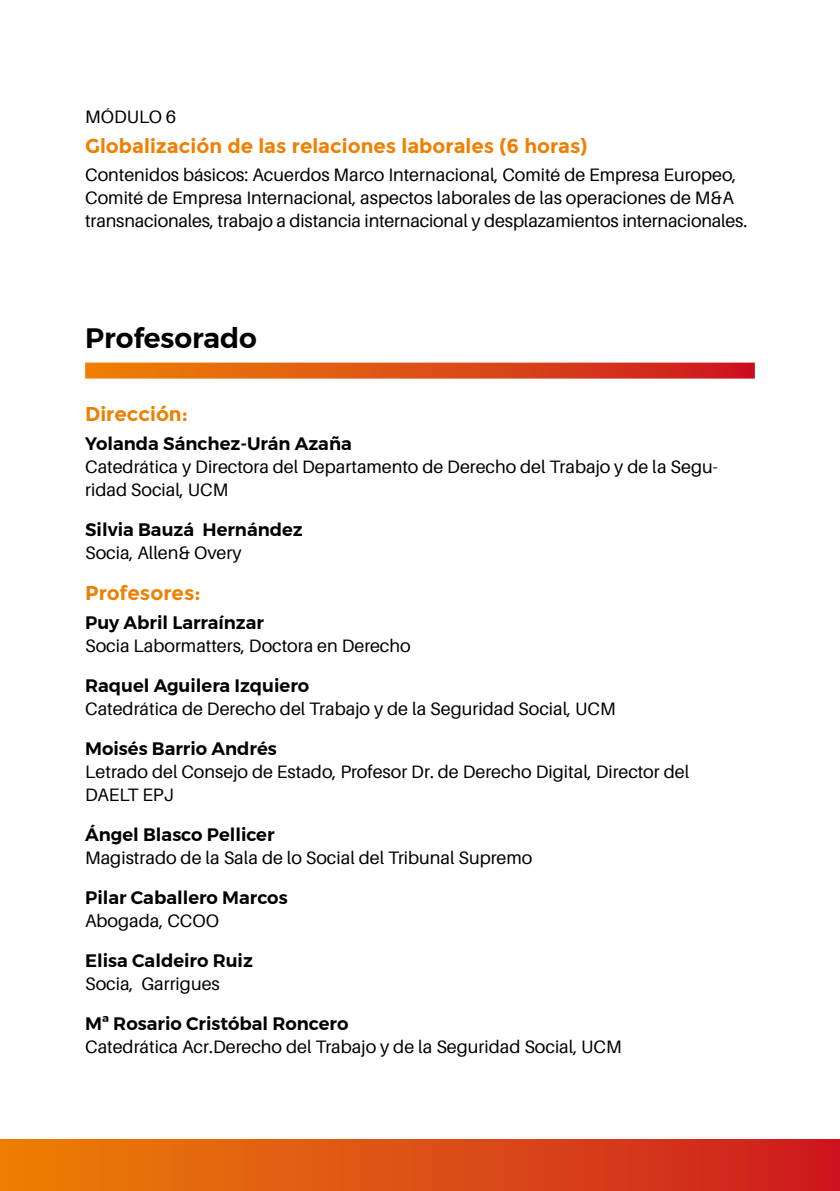
<style>
.page{position:relative;width:840px;height:1191px;background:#fff}
.page>*{position:absolute;margin:0;border:0;box-sizing:border-box;transform-origin:0 0}
.t1{font:600 28px "Montserrat";color:#000}
.t2{font:700 20px "Montserrat";color:#ee7f00}
.t3{font:18px/23px "Aileron";color:#000}
.t4{font:600 18px "Montserrat";color:#000}
</style>
<div class="page">
<div style="left:0;top:1140px;width:839px;height:51px;background:linear-gradient(to right,#ed8106,#cd1c22)"></div>
<div style="left:85px;top:362px;width:669px;height:16px;background:linear-gradient(to right,#ee8305,#cc1922)"></div>
<p class="t3" style="left:85px;top:105px;width:93px">MÓDULO 6</p>
<p class="t2" style="left:85px;top:134px;width:503px">Globalización de las relaciones laborales (6 horas)</p>
<p class="t3" style="left:85px;top:164px;width:663px">Contenidos básicos: Acuerdos Marco Internacional, Comité de Empresa Europeo,<br>Comité de Empresa Internacional, aspectos laborales de las operaciones de M&amp;A transnacionales, trabajo a distancia internacional y desplazamientos internacionales.</p>
<h1 class="t1" style="left:85px;top:316px;width:173px">Profesorado</h1>
<p class="t2" style="left:85px;top:402px;width:104px">Dirección:</p>
<p class="t4" style="left:85px;top:429px;width:268px">Yolanda Sánchez-Urán Azaña</p>
<p class="t3" style="left:85px;top:455px;width:633px">Catedrática y Directora del Departamento de Derecho del Trabajo y de la Segu&shy;ridad Social, UCM</p>
<p class="t4" style="left:85px;top:515px;width:219px">Silvia Bauzá Hernández</p>
<p class="t3" style="left:85px;top:541px;width:158px">Socia, Allen&amp; Overy</p>
<p class="t2" style="left:85px;top:581px;width:117px">Profesores:</p>
<p class="t4" style="left:85px;top:608px;width:180px">Puy Abril Larraínzar</p>
<p class="t3" style="left:85px;top:634px;width:327px">Socia Labormatters, Doctora en Derecho</p>
<p class="t4" style="left:85px;top:671px;width:225px">Raquel Aguilera Izquiero</p>
<p class="t3" style="left:85px;top:697px;width:531px">Catedrática de Derecho del Trabajo y de la Seguridad Social, UCM</p>
<p class="t4" style="left:85px;top:734px;width:193px">Moisés Barrio Andrés</p>
<p class="t3" style="left:85px;top:760px;width:605px">Letrado del Consejo de Estado, Profesor Dr. de Derecho Digital, Director del<br>DAELT EPJ</p>
<p class="t4" style="left:85px;top:820px;width:191px">Ángel Blasco Pellicer</p>
<p class="t3" style="left:85px;top:846px;width:448px">Magistrado de la Sala de lo Social del Tribunal Supremo</p>
<p class="t4" style="left:85px;top:883px;width:204px">Pilar Caballero Marcos</p>
<p class="t3" style="left:85px;top:909px;width:135px">Abogada, CCOO</p>
<p class="t4" style="left:85px;top:946px;width:169px">Elisa Caldeiro Ruiz</p>
<p class="t3" style="left:85px;top:972px;width:136px">Socia, Garrigues</p>
<p class="t4" style="left:85px;top:1009px;width:265px">Mª Rosario Cristóbal Roncero</p>
<p class="t3" style="left:85px;top:1035px;width:537px">Catedrática Acr.Derecho del Trabajo y de la Seguridad Social, UCM</p>
</div>
